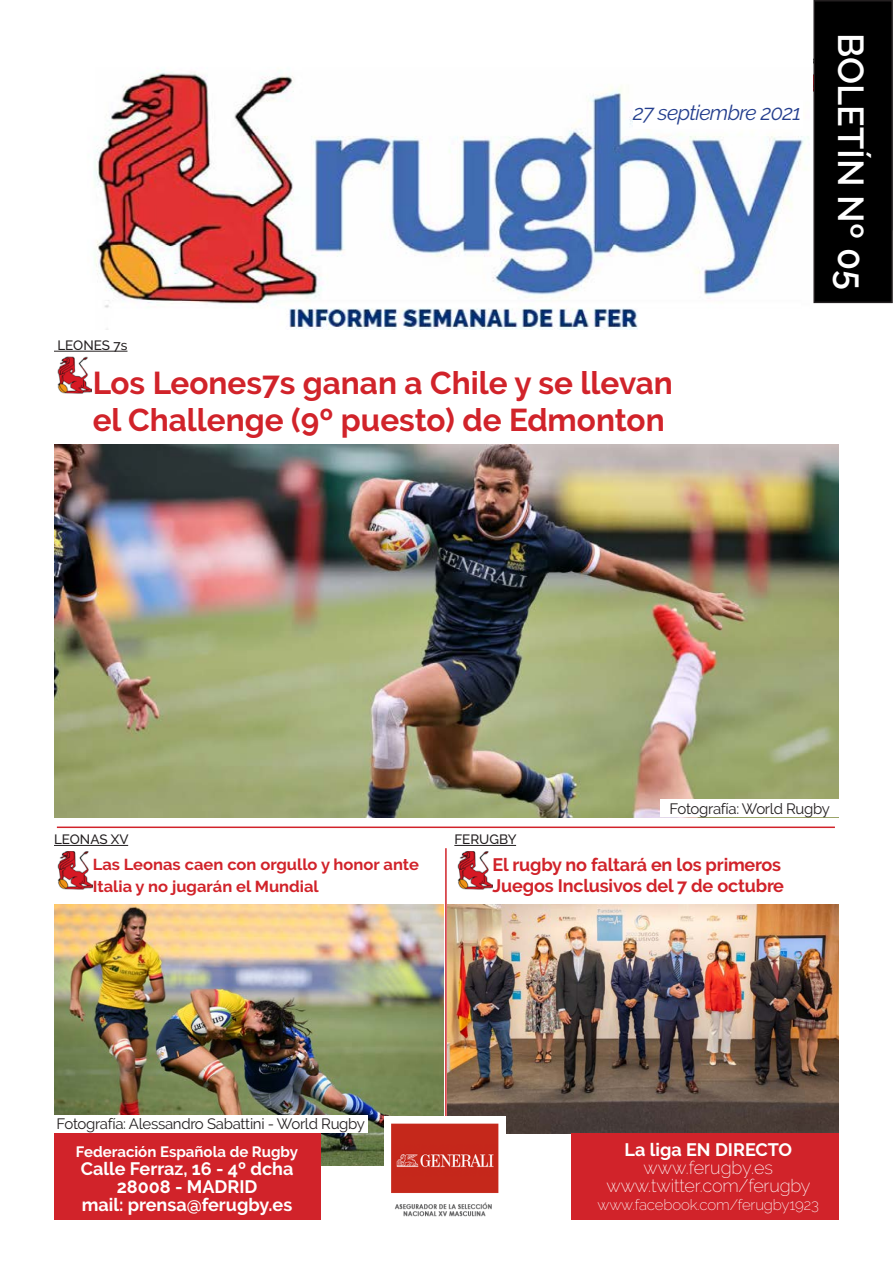
<style>
.page{position:relative;width:893px;height:1263px;background:#fff}
.page>*{position:absolute;margin:0;border:0;box-sizing:border-box;transform-origin:0 0}
.t1{font:600 36px "Raleway";color:#fff}
.t2{font:36px "Trebuchet MS";color:#fff}
.t3{font:700 31.5px "Raleway";color:#d1232a}
.t4{font:italic 21px "Raleway";letter-spacing:-.03em;color:#253f8e}
.t5{font:700 18px "Raleway";color:#fff}
.t6{font:700 18px/21px "Raleway";letter-spacing:-.01em;color:#d1232a}
.t7{font:200 18px "Raleway";letter-spacing:-.01em;color:#fff}
.t8{font:700 15.9px/22.5px "Raleway";color:#d1232a;scale:1.04 1}
.t9{font:15px "Raleway";letter-spacing:-.02em;color:#231f20}
.t10{font:200 15px "Raleway";letter-spacing:-.01em;color:#fff}
.t11{font:700 15px "Raleway";color:#fff}
.t12{font:500 13.5px "Raleway";color:#231f20}
</style>
<div class="page">
<img style="left:448px;top:904px;width:391px;height:229px">
<img style="left:54px;top:904px;width:390px;height:261px">
<div style="left:814px;top:1px;width:78px;height:301px;background:#000"></div>
<div style="left:813px;top:0;width:80px;height:303px;border:2px solid #231f20"></div>
<div style="left:54px;top:1133px;width:266px;height:87px;background:#d1232a"></div>
<div style="left:572px;top:1133px;width:267px;height:86px;background:#d1232a"></div>
<img style="left:94px;top:70px;width:715px;height:260px">
<hr style="left:57px;top:826px;width:778px;height:2px;background:#d1232a">
<img style="left:57px;top:356px;width:34px;height:37px">
<hr style="left:54px;top:351px;width:73px;height:1px;background:#231f20">
<img style="left:57px;top:852px;width:36px;height:37px">
<hr style="left:54px;top:845px;width:74px;height:1px;background:#231f20">
<hr style="left:445px;top:848px;width:2px;height:277px;background:#d1232a">
<img style="left:457px;top:852px;width:36px;height:37px">
<hr style="left:454px;top:845px;width:62px;height:1px;background:#231f20">
<img style="left:385px;top:1116px;width:121px;height:101px">
<div style="left:633px;top:100px;width:170px;height:28px;background:#fff"></div>
<img style="left:54px;top:444px;width:785px;height:373px">
<div style="left:54px;top:1115px;width:313px;height:18px;background:#fff"></div>
<div style="left:660px;top:800px;width:179px;height:17px;background:#fff"></div>
<p class="t12" style="left:57px;top:338px;width:72px">LEONES 7s</p>
<p class="t4" style="left:633px;top:100px;width:169px">27 septiembre 2021</p>
<p class="t3" style="left:93px;top:365px;width:582px">Los Leones7s ganan a Chile y se llevan</p>
<p class="t3" style="left:93px;top:402px;width:574px">el Challenge (9º puesto) de Edmonton</p>
<p class="t1" style="left:871px;top:33px;width:259px;rotate:90deg">BOLETÍN Nº 05</p>
<h1 class="t2" style="left:843px;top:176px;width:20px;rotate:-90deg">1</h1>
<p class="t12" style="left:54px;top:832px;width:76px">LEONAS XV</p>
<p class="t8" style="left:93px;top:853px;width:315px">Las Leonas caen con orgullo y honor ante<br>Italia y no jugarán el Mundial</p>
<p class="t12" style="left:454px;top:832px;width:64px">FERUGBY</p>
<p class="t9" style="left:669px;top:800px;width:162px">Fotografía: World Rugby</p>
<p class="t6" style="left:493px;top:854px;width:293px">El rugby no faltará en los primeros<br>Juegos Inclusivos del 7 de octubre</p>
<p class="t9" style="left:56px;top:1115px;width:310px">Fotografía: Alessandro Sabattini - World Rugby</p>
<p class="t11" style="left:76px;top:1143px;width:224px">Federación Española de Rugby</p>
<p class="t5" style="left:81px;top:1158px;width:214px">Calle Ferraz, 16 - 4º dcha</p>
<p class="t5" style="left:117px;top:1176px;width:142px">28008 - MADRID</p>
<p class="t5" style="left:82px;top:1194px;width:212px">mail: prensa@ferugby.es</p>
<p class="t5" style="left:625px;top:1140px;width:169px">La liga EN DIRECTO</p>
<p class="t7" style="left:643px;top:1157px;width:131px">www.ferugby.es</p>
<p class="t7" style="left:606px;top:1175px;width:206px">www.twitter.com/ferugby</p>
<p class="t10" style="left:598px;top:1196px;width:223px">www.facebook.com/ferugby1923</p>
</div>
